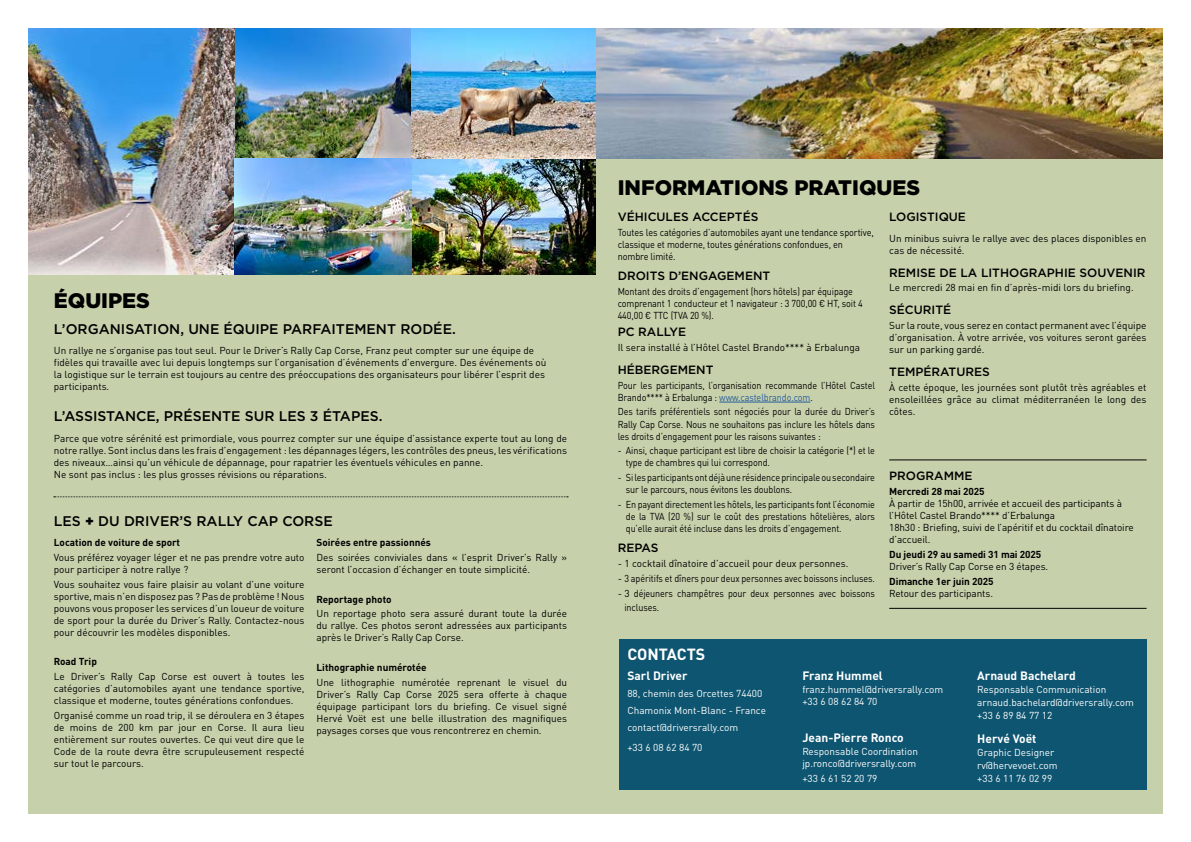
<style>
.page{position:relative;width:1191px;height:842px;background:#fff}
.page>*{position:absolute;margin:0;border:0;box-sizing:border-box;transform-origin:0 0}
.t1{font:900 21px "Gotham";color:#000}
.t2{font:700 16px "DIN Pro";letter-spacing:-.01em;color:#fff}
.t3{font:500 14px "Gotham";color:#000}
.t4{font:500 12px "Gotham";color:#000}
.t5{font:700 12px "DIN Pro";color:#fff}
.t6{font:10px/12px "DIN Pro";letter-spacing:-.01em;color:#000}
.t7{font:10px/12px "DIN Pro";letter-spacing:-.01em;color:#000;scale:.9 1}
.t8{font:10px/12.8px "DIN Pro";color:#fff}
.t9{font:700 10px "DIN Pro";color:#000}
.t10{font:10px/12px "DIN Pro";letter-spacing:-.01em;color:#000;scale:.91 1}
.s1{font-weight:900}
.s2{color:#275b9b}
</style>
<div class="page">
<div style="left:28px;top:28px;width:1134px;height:786px;background:#c6d1ac"></div>
<img style="left:595px;top:28px;width:567px;height:131px">
<img style="left:28px;top:28px;width:567px;height:247px">
<svg style="left:54px;top:497px;width:514px;height:1px"></svg>
<div style="left:619px;top:639px;width:527px;height:151px;background:#0e5571"></div>
<hr style="left:719px;top:402px;width:91px;height:1px;background:#275b9b">
<hr style="left:889px;top:459px;width:257px;height:1px;background:#000">
<hr style="left:889px;top:608px;width:257px;height:1px;background:#000">
<h1 class="t1" style="left:54px;top:289px;width:98px">ÉQUIPES</h1>
<h3 class="t3" style="left:54px;top:319px;width:403px">L’ORGANISATION, UNE ÉQUIPE PARFAITEMENT RODÉE.</h3>
<p class="t6" style="left:54px;top:343px;width:494px">Un rallye ne s’organise pas tout seul. Pour le Driver’s Rally Cap Corse, Franz peut compter sur une équipe de fidèles qui travaille avec lui depuis longtemps sur l’organisation d’événements d’envergure. Des événements où la logistique sur le terrain est toujours au centre des préoccupations des organisateurs pour libérer l’esprit des participants.</p>
<h3 class="t3" style="left:54px;top:407px;width:330px">L’ASSISTANCE, PRÉSENTE SUR LES 3 ÉTAPES.</h3>
<p class="t6" style="left:54px;top:431px;width:515px">Parce que votre sérénité est primordiale, vous pourrez compter sur une équipe d’assistance experte tout au long de notre rallye. Sont inclus dans les frais d’engagement : les dépannages légers, les contrôles des pneus, les vérifications des niveaux…ainsi qu’un véhicule de dépannage, pour rapatrier les éventuels véhicules en panne.<br>Ne sont pas inclus : les plus grosses révisions ou réparations.</p>
<h3 class="t3" style="left:54px;top:511px;width:280px">LES <span class="s1">+</span> DU DRIVER’S RALLY CAP CORSE</h3>
<p class="t9" style="left:54px;top:534px;width:128px">Location de voiture de sport</p>
<p class="t6" style="left:54px;top:550px;width:252px">Vous préférez voyager léger et ne pas prendre votre auto pour participer à notre rallye ?</p>
<p class="t6" style="left:54px;top:577px;width:252px;text-align:justify">Vous souhaitez vous faire plaisir au volant d’une voiture sportive, mais n’en disposez pas ? Pas de problème ! Nous pouvons vous proposer les services d’un loueur de voiture de sport pour la durée du Driver’s Rally. Contactez-nous pour découvrir les modèles disponibles.</p>
<p class="t9" style="left:54px;top:653px;width:45px">Road Trip</p>
<p class="t6" style="left:54px;top:670px;width:252px;text-align:justify">Le Driver’s Rally Cap Corse est ouvert à toutes les catégories d’automobiles ayant une tendance sportive, classique et moderne, toutes générations confondues.</p>
<p class="t6" style="left:54px;top:708px;width:252px;text-align:justify">Organisé comme un road trip, il se déroulera en 3 étapes de moins de 200 km par jour en Corse. Il aura lieu entièrement sur routes ouvertes. Ce qui veut dire que le Code de la route devra être scrupuleusement respecté sur tout le parcours.</p>
<p class="t9" style="left:316px;top:534px;width:116px">Soirées entre passionnés</p>
<p class="t6" style="left:316px;top:550px;width:252px">Des soirées conviviales dans « l’esprit Driver’s Rally » seront l’occasion d’échanger en toute simplicité.</p>
<p class="t9" style="left:316px;top:591px;width:77px">Reportage photo</p>
<p class="t6" style="left:316px;top:607px;width:252px;text-align:justify">Un reportage photo sera assuré durant toute la durée du rallye. Ces photos seront adressées aux participants après le Driver’s Rally Cap Corse.</p>
<p class="t9" style="left:316px;top:659px;width:112px">Lithographie numérotée</p>
<p class="t6" style="left:316px;top:675px;width:252px;text-align:justify">Une lithographie numérotée reprenant le visuel du Driver’s Rally Cap Corse 2025 sera offerte à chaque équipage participant lors du briefing. Ce visuel signé Hervé Voët est une belle illustration des magnifiques paysages corses que vous rencontrerez en chemin.</p>
<h1 class="t1" style="left:617px;top:176px;width:304px">INFORMATIONS PRATIQUES</h1>
<p class="t4" style="left:617px;top:209px;width:142px">VÉHICULES ACCEPTÉS</p>
<p class="t10" style="left:617px;top:225px;width:283px">Toutes les catégories d’automobiles ayant une tendance sportive, classique et moderne, toutes générations confondues, en nombre limité.</p>
<p class="t4" style="left:617px;top:268px;width:154px">DROITS D’ENGAGEMENT</p>
<p class="t7" style="left:617px;top:284px;width:274px">Montant des droits d’engagement (hors hôtels) par équipage comprenant 1 conducteur et 1 navigateur : 3 700,00 € HT, soit 4<br>440,00 € TTC (TVA 20 %).</p>
<p class="t4" style="left:617px;top:324px;width:70px">PC RALLYE</p>
<p class="t6" style="left:617px;top:340px;width:244px">Il sera installé à l’Hôtel Castel Brando**** à Erbalunga</p>
<p class="t4" style="left:617px;top:362px;width:97px">HÉBERGEMENT</p>
<p class="t7" style="left:617px;top:378px;width:287px">Pour les participants, l’organisation recommande l’Hôtel Castel<br>Brando**** à Erbalunga : <span class="s2">www.castelbrando.com</span>.</p>
<p class="t7" style="left:617px;top:405px;width:287px;text-align:justify">Des tarifs préférentiels sont négociés pour la durée du Driver’s Rally Cap Corse. Nous ne souhaitons pas inclure les hôtels dans les droits d’engagement pour les raisons suivantes :</p>
<p class="t7" style="left:626px;top:444px;width:278px;text-indent:-8px">- Ainsi, chaque participant est libre de choisir la catégorie (*) et le type de chambres qui lui correspond.</p>
<p class="t7" style="left:626px;top:471px;width:278px;text-indent:-8px">- Si les participants ont déjà une résidence principale ou secondaire sur le parcours, nous évitons les doublons.</p>
<p class="t7" style="left:626px;top:497px;width:278px;text-align:justify;text-indent:-8px">- En payant directement les hôtels, les participants font l’économie de la TVA (20 %) sur le coût des prestations hôtelières, alors qu’elle aurait été incluse dans les droits d’engagement.</p>
<p class="t4" style="left:617px;top:540px;width:42px">REPAS</p>
<p class="t6" style="left:617px;top:556px;width:232px">- 1 cocktail dînatoire d’accueil pour deux personnes.</p>
<p class="t6" style="left:617px;top:571px;width:259px">- 3 apéritifs et dîners pour deux personnes avec boissons incluses.</p>
<p class="t6" style="left:624px;top:585px;width:252px;line-height:14.4px;text-indent:-7px">- 3 déjeuners champêtres pour deux personnes avec boissons incluses.</p>
<p class="t4" style="left:889px;top:209px;width:78px">LOGISTIQUE</p>
<p class="t6" style="left:889px;top:231px;width:259px">Un minibus suivra le rallye avec des places disponibles en cas de nécessité.</p>
<p class="t4" style="left:889px;top:264px;width:258px">REMISE DE LA LITHOGRAPHIE SOUVENIR</p>
<p class="t6" style="left:889px;top:281px;width:246px">Le mercredi 28 mai en fin d’après-midi lors du briefing.</p>
<p class="t4" style="left:889px;top:302px;width:63px">SÉCURITÉ</p>
<p class="t6" style="left:889px;top:318px;width:259px;text-align:justify">Sur la route, vous serez en contact permanent avec l’équipe d’organisation. À votre arrivée, vos voitures seront garées sur un parking gardé.</p>
<p class="t4" style="left:889px;top:364px;width:102px">TEMPÉRATURES</p>
<p class="t6" style="left:889px;top:380px;width:259px;text-align:justify">À cette époque, les journées sont plutôt très agréables et ensoleillées grâce au climat méditerranéen le long des côtes.</p>
<p class="t4" style="left:889px;top:468px;width:85px">PROGRAMME</p>
<p class="t9" style="left:889px;top:483px;width:97px">Mercredi 28 mai 2025</p>
<p class="t6" style="left:889px;top:496px;width:246px">À partir de 15h00, arrivée et accueil des participants à l’Hôtel Castel Brando**** d’Erbalunga<br>18h30 : Briefing, suivi de l’apéritif et du cocktail dînatoire d’accueil.</p>
<p class="t9" style="left:889px;top:546px;width:153px">Du jeudi 29 au samedi 31 mai 2025</p>
<p class="t6" style="left:889px;top:559px;width:160px">Driver’s Rally Cap Corse en 3 étapes.</p>
<p class="t9" style="left:889px;top:573px;width:106px">Dimanche 1er juin 2025</p>
<p class="t6" style="left:889px;top:586px;width:105px">Retour des participants.</p>
<h2 class="t2" style="left:627px;top:641px;width:79px">CONTACTS</h2>
<p class="t5" style="left:627px;top:666px;width:62px">Sarl Driver</p>
<p class="t8" style="left:627px;top:684px;width:140px;line-height:17px">88, chemin des Orcettes 74400<br>Chamonix Mont-Blanc - France contact@driversrally.com</p>
<p class="t8" style="left:627px;top:740px;width:77px">+33 6 08 62 84 70</p>
<p class="t5" style="left:802px;top:666px;width:82px">Franz Hummel</p>
<p class="t8" style="left:802px;top:682px;width:142px;line-height:12.3px">franz.hummel@driversrally.com +33 6 08 62 84 70</p>
<p class="t5" style="left:802px;top:728px;width:103px">Jean-Pierre Ronco</p>
<p class="t8" style="left:802px;top:744px;width:117px;line-height:12.3px">Responsable Coordination jp.ronco@driversrally.com</p>
<p class="t8" style="left:802px;top:770px;width:77px">+33 6 61 52 20 79</p>
<p class="t5" style="left:977px;top:666px;width:100px">Arnaud Bachelard</p>
<p class="t8" style="left:977px;top:682px;width:158px">Responsable Communication arnaud.bachelard@driversrally.com +33 6 89 84 77 12</p>
<p class="t5" style="left:977px;top:729px;width:61px">Hervé Voët</p>
<p class="t8" style="left:977px;top:745px;width:82px">Graphic Designer rv@hervevoet.com +33 6 11 76 02 99</p>
</div>
